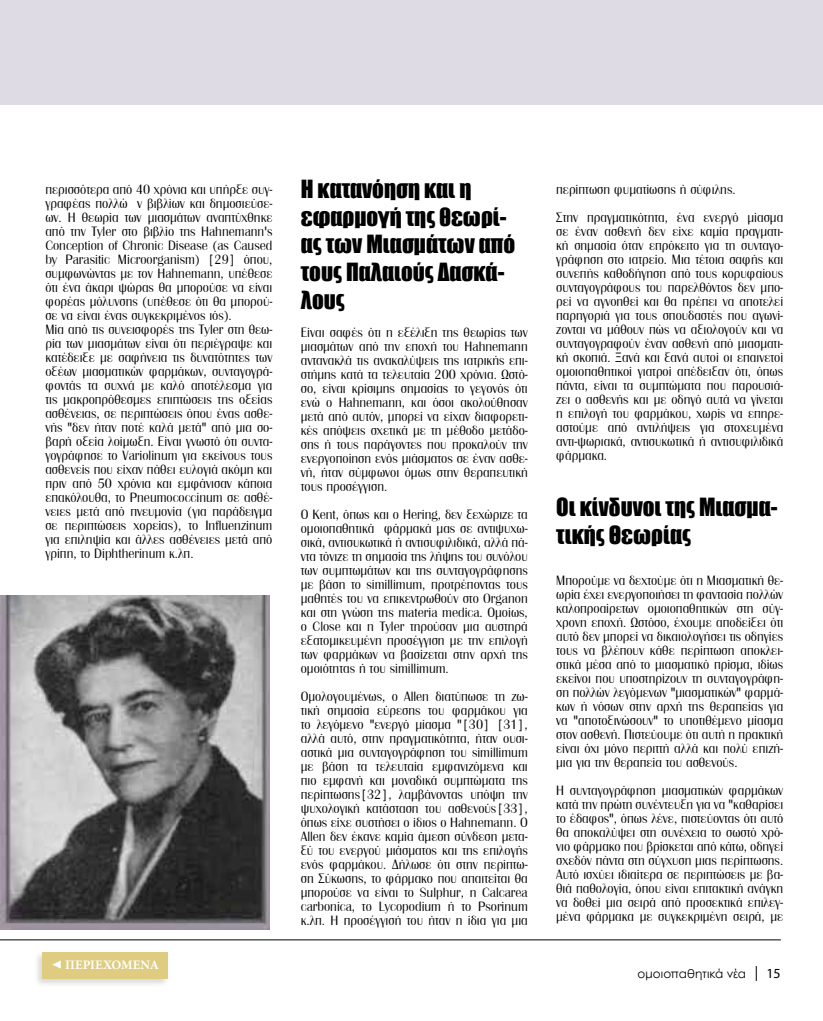
<style>
.page{position:relative;width:823px;height:1021px;background:#fff}
.page>*{position:absolute;margin:0;border:0;box-sizing:border-box;transform-origin:0 0}
.t1{font:23px/27.6px "Impact";color:#000}
.t2{font:14px/14px "CF Bright White";color:#000;text-align:justify}
.t3{font:13.9px "Myriad Pro";color:#000}
.t4{font:700 13px "Minion Pro";letter-spacing:.005em;color:#fff}
.t5{font:12px "Century Gothic";color:#000}
.s1{font-weight:400;font-style:italic;font-size:17.3px}
</style>
<div class="page">
<svg style="left:755px;top:966px;width:1px;height:14px"></svg>
<hr style="left:0;top:939px;width:780px;height:1px;background:#000">
<img style="left:0;top:595px;width:269px;height:334px">
<div style="left:0;top:0;width:822px;height:105px;background:#dedbe4"></div>
<div style="left:34px;top:950px;width:136px;height:38px;background:#000;opacity:.3"></div>
<div style="left:43px;top:951px;width:125px;height:27px;background:#dfcc80"></div>
<p class="t2" style="left:45px;top:182px;width:228px;text-align:left">περισσότερα από 40 χρόνια και υπήρξε συγ&shy;γραφέας πολλώ ν βιβλίων και δημοσιεύσε&shy;ων. Η θεωρία των μιασμάτων αναπτύχθηκε από την Tyler στο βιβλίο της Hahnemann's Conception of Chronic Disease (as Caused by Parasitic Microorganism) [29] όπου, συμφωνώντας με τον Hahnemann, υπέθεσε ότι ένα άκαρι ψώρας θα μπορούσε να είναι φορέας μόλυνσης (υπέθεσε ότι θα μπορού&shy;σε να είναι ένας συγκεκριμένος ιός).<br>Μία από τις συνεισφορές της Tyler στη θεω&shy;ρία των μιασμάτων είναι ότι περιέγραψε και κατέδειξε με σαφήνεια τις δυνατότητες των οξέων μιασματικών φαρμάκων, συνταγογρά&shy;φοντάς τα συχνά με καλό αποτέλεσμα για τις μακροπρόθεσμες επιπτώσεις της οξείας ασθένειας, σε περιπτώσεις όπου ένας ασθε&shy;νής "δεν ήταν ποτέ καλά μετά" από μια σο&shy;βαρή οξεία λοίμωξη. Είναι γνωστό ότι συντα&shy;γογράφησε το Variolinum για εκείνους τους ασθενείς που είχαν πάθει ευλογιά ακόμη και πριν από 50 χρόνια και εμφάνισαν κάποια επακόλουθα, το Pneumococcinum σε ασθέ&shy;νειες μετά από πνευμονία (για παράδειγμα σε περιπτώσεις χορείας), το Influenzinum για επιληψία και άλλες ασθένειες μετά από γρίπη, το Diphtherinum κ.λπ.</p>
<h1 class="t1" style="left:300px;top:175px;width:216px">Η κατανόηση και η εφαρμογή της θεωρί&shy;ας των Μιασμάτων από τους Παλαιούς Δασκά&shy;λους</h1>
<p class="t2" style="left:300px;top:324px;width:228px">Είναι σαφές ότι η εξέλιξη της θεωρίας των μιασμάτων από την εποχή του Hahnemann αντανακλά τις ανακαλύψεις της ιατρικής επι&shy;στήμης κατά τα τελευταία 200 χρόνια. Ωστό&shy;σο, είναι κρίσιμης σημασίας το γεγονός ότι ενώ ο Hahnemann, και όσοι ακολούθησαν μετά από αυτόν, μπορεί να είχαν διαφορετι&shy;κές απόψεις σχετικά με τη μέθοδο μετάδο&shy;σης ή τους παράγοντες που προκαλούν την ενεργοποίηση ενός μιάσματος σε έναν ασθε&shy;νή, ήταν σύμφωνοι όμως στην θεραπευτική τους προσέγγιση.</p>
<p class="t2" style="left:300px;top:506px;width:228px">Ο Kent, όπως και ο Hering, δεν ξεχώριζε τα ομοιοπαθητικά φάρμακά μας σε αντιψυχω&shy;σικά, αντισυκωτικά ή αντισυφιλιδικά, αλλά πά&shy;ντα τόνιζε τη σημασία της λήψης του συνόλου των συμπτωμάτων και της συνταγογράφησης με βάση το simillimum, προτρέποντας τους μαθητές του να επικεντρωθούν στο Organon και στη γνώση της materia medica. Ομοίως, ο Close και η Tyler τηρούσαν μια αυστηρά εξατομικευμένη προσέγγιση με την επιλογή των φαρμάκων να βασίζεται στην αρχή της ομοιότητας ή του simillimum.</p>
<p class="t2" style="left:300px;top:688px;width:228px">Ομολογουμένως, ο Allen διατύπωσε τη ζω&shy;τική σημασία εύρεσης του φαρμάκου για το λεγόμενο "ενεργό μίασμα "[30] [31], αλλά αυτό, στην πραγματικότητα, ήταν ουσι&shy;αστικά μια συνταγογράφηση του simillimum με βάση τα τελευταία εμφανιζόμενα και πιο εμφανή και μοναδικά συμπτώματα της περίπτωσης[32], λαμβάνοντας υπόψη την ψυχολογική κατάσταση του ασθενούς[33], όπως είχε συστήσει ο ίδιος ο Hahnemann. Ο Allen δεν έκανε καμία άμεση σύνδεση μετα&shy;ξύ του ενεργού μιάσματος και της επιλογής ενός φαρμάκου. Δήλωσε ότι στην περίπτω&shy;ση Σύκωσης, το φάρμακο που απαιτείται θα μπορούσε να είναι το Sulphur, η Calcarea carbonica, το Lycopodium ή το Psorinum κ.λπ. Η προσέγγισή του ήταν η ίδια για μια</p>
<p class="t4" style="left:52px;top:956px;width:109px"><span class="s1">◀</span> ΠΕΡΙΕΧΟΜΕΝΑ</p>
<p class="t2" style="left:556px;top:175px;width:228px;line-height:28px">περίπτωση φυματίωσης ή σύφιλης.<br>Στην πραγματικότητα, ένα ενεργό μίασμα</p>
<p class="t2" style="left:556px;top:224px;width:228px">σε έναν ασθενή δεν είχε καμία πραγματι&shy;κή σημασία όταν επρόκειτο για τη συνταγο&shy;γράφηση στο ιατρείο. Μια τέτοια σαφής και συνεπής καθοδήγηση από τους κορυφαίους συνταγογράφους του παρελθόντος δεν μπο&shy;ρεί να αγνοηθεί και θα πρέπει να αποτελεί παρηγοριά για τους σπουδαστές που αγωνί&shy;ζονται να μάθουν πώς να αξιολογούν και να συνταγογραφούν έναν ασθενή από μιασματι&shy;κή σκοπιά. Ξανά και ξανά αυτοί οι επαινετοί ομοιοπαθητικοί γιατροί απέδειξαν ότι, όπως πάντα, είναι τα συμπτώματα που παρουσιά&shy;ζει ο ασθενής και με οδηγό αυτά να γίνεται η επιλογή του φαρμάκου, χωρίς να επηρε&shy;αστούμε από αντιλήψεις για στοχευμένα αντι-ψωριακά, αντισυκωτικά ή αντισυφιλιδικά φάρμακα.</p>
<h1 class="t1" style="left:556px;top:492px;width:223px">Οι κίνδυνοι της Μιασμα&shy;τικής Θεωρίας</h1>
<p class="t2" style="left:556px;top:573px;width:228px">Μπορούμε να δεχτούμε ότι η Μιασματική θε&shy;ωρία έχει ενεργοποιήσει τη φαντασία πολλών καλοπροαίρετων ομοιοπαθητικών στη σύγ&shy;χρονη εποχή. Ωστόσο, έχουμε αποδείξει ότι αυτό δεν μπορεί να δικαιολογήσει τις οδηγίες τους να βλέπουν κάθε περίπτωση αποκλει&shy;στικά μέσα από το μιασματικό πρίσμα, ιδίως εκείνοι που υποστηρίζουν τη συνταγογράφη&shy;ση πολλών λεγόμενων "μιασματικών" φαρμά&shy;κων ή νόσων στην αρχή της θεραπείας για να "αποτοξινώσουν" το υποτιθέμενο μίασμα στον ασθενή. Πιστεύουμε ότι αυτή η πρακτική είναι όχι μόνο περιττή αλλά και πολύ επιζή&shy;μια για την θεραπεία του ασθενούς.</p>
<p class="t2" style="left:556px;top:783px;width:228px">Η συνταγογράφηση μιασματικών φαρμάκων κατά την πρώτη συνέντευξη για να "καθαρίσει το έδαφος", όπως λένε, πιστεύοντας ότι αυτό θα αποκαλύψει στη συνέχεια το σωστό χρό&shy;νιο φάρμακο που βρίσκεται από κάτω, οδηγεί σχεδόν πάντα στη σύγχυση μιας περίπτωσης.<br>Αυτό ισχύει ιδιαίτερα σε περιπτώσεις με βα&shy;θιά παθολογία, όπου είναι επιτακτική ανάγκη να δοθεί μια σειρά από προσεκτικά επιλεγ&shy;μένα φάρμακα με συγκεκριμένη σειρά, με</p>
<p class="t5" style="left:637px;top:965px;width:110px">ομοιοπαθητικά νέα</p>
<p class="t3" style="left:766px;top:965px;width:16px">15</p>
</div>
